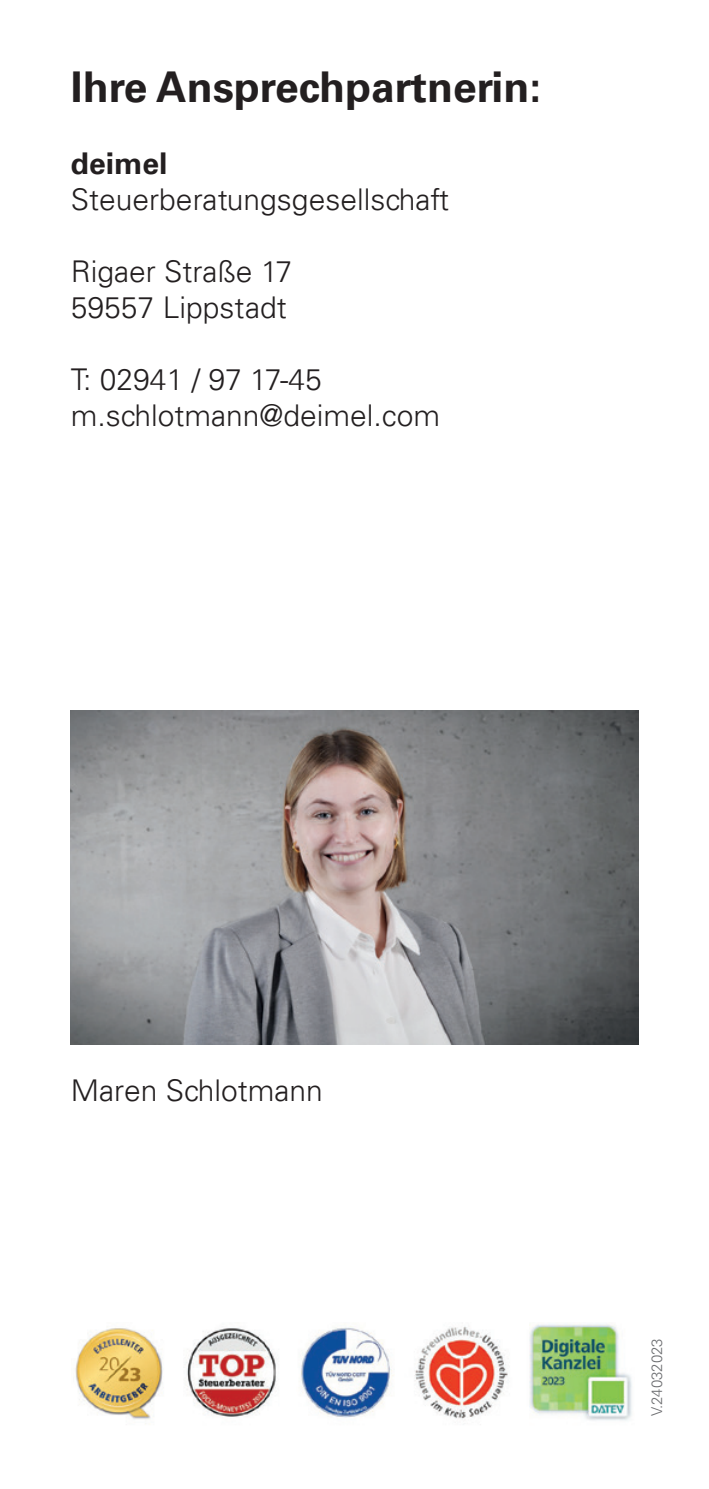
<style>
.page{position:relative;width:709px;height:1489px;background:#fff}
.page>*{position:absolute;margin:0;border:0;box-sizing:border-box;transform-origin:0 0}
.t1{font:700 42.5px "Univers LT";color:#231f20}
.t2{font:300 30px/36px "Univers LT";color:#231f20}
.t3{font:700 30px "Univers LT";color:#231f20}
.t4{font:300 15px "Univers LT";color:#6c6d70}
</style>
<div class="page">
<img style="left:71px;top:710px;width:567px;height:334px">
<img style="left:75px;top:1324px;width:557px;height:100px">
<h1 class="t1" style="left:71px;top:62px;width:472px">Ihre Ansprechpartnerin:</h1>
<p class="t3" style="left:71px;top:145px;width:98px">deimel</p>
<p class="t2" style="left:71px;top:181px;width:379px">Steuerberatungsgesellschaft</p>
<p class="t2" style="left:71px;top:253px;width:223px">Rigaer Straße 17<br>59557 Lippstadt</p>
<p class="t2" style="left:71px;top:361px;width:371px">T: 02941 / 97 17-45 m.schlotmann@deimel.com</p>
<p class="t2" style="left:71px;top:1072px;width:253px">Maren Schlotmann</p>
<p class="t4" style="left:647px;top:1416px;width:80px;rotate:-90deg">V.24032023</p>
</div>
